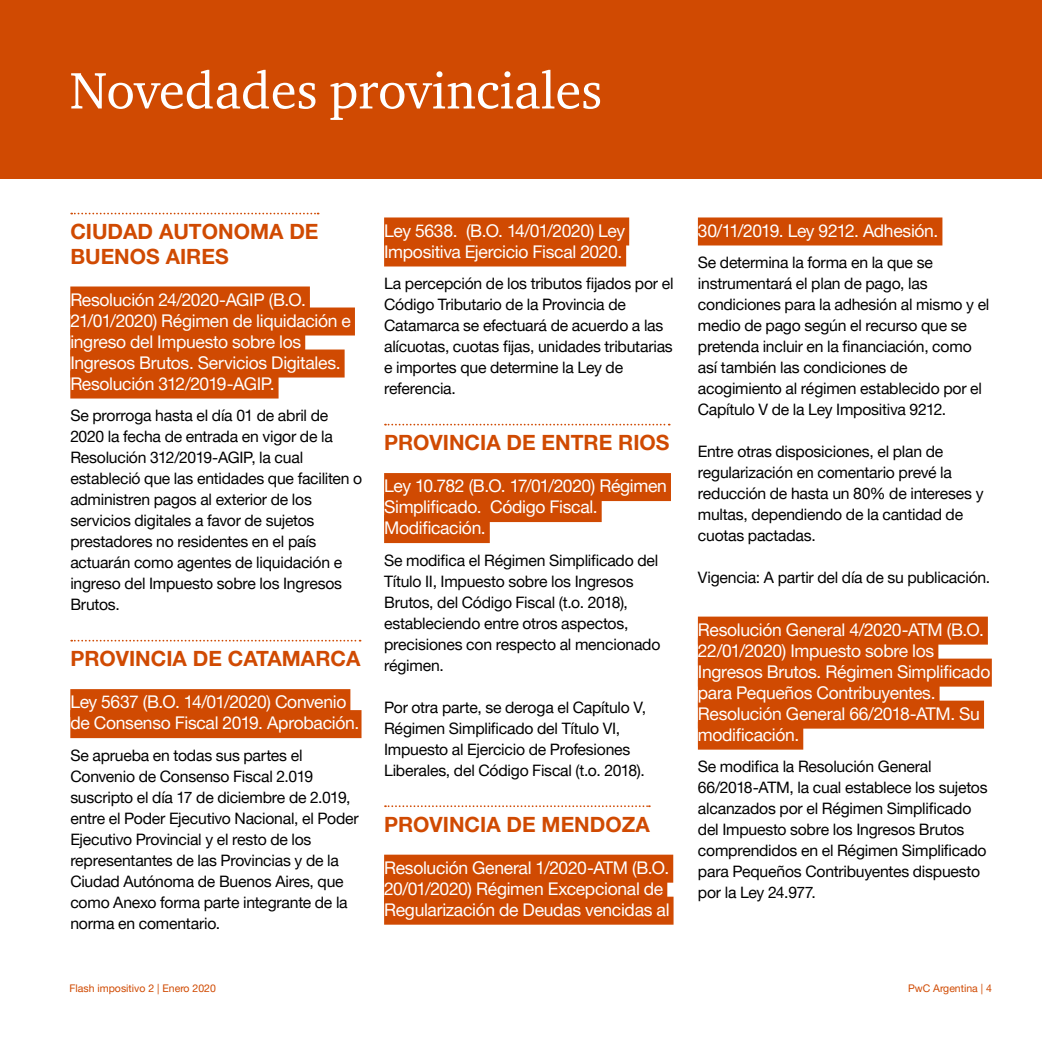
<style>
.page{position:relative;width:1042px;height:1042px;background:#fff}
.page>*{position:absolute;margin:0;border:0;box-sizing:border-box;transform-origin:0 0}
.t1{font:52.5px "ITC Charter Com";color:#fff}
.t2{font:700 21px/24.5px "Helvetica Neue LT Pro";color:#d04a02}
.t3{font:17.5px/21px "Helvetica Neue LT Pro";letter-spacing:-.02em;color:#fff}
.t4{font:15.75px/21px "Helvetica Neue LT Pro";letter-spacing:-.015em;color:#000}
.t5{font:10.5px "Helvetica Neue LT Pro";color:#d04a02}
</style>
<div class="page">
<svg style="left:71px;top:213px;width:248px;height:1px"></svg>
<div style="left:70px;top:286px;width:240px;height:28px;background:#d04a02"></div>
<div style="left:70px;top:307px;width:285px;height:28px;background:#d04a02"></div>
<div style="left:70px;top:328px;width:235px;height:28px;background:#d04a02"></div>
<div style="left:70px;top:349px;width:275px;height:28px;background:#d04a02"></div>
<div style="left:70px;top:370px;width:209px;height:28px;background:#d04a02"></div>
<svg style="left:71px;top:640px;width:290px;height:1px"></svg>
<div style="left:70px;top:689px;width:280px;height:28px;background:#d04a02"></div>
<div style="left:70px;top:710px;width:291px;height:28px;background:#d04a02"></div>
<div style="left:384px;top:217px;width:245px;height:28px;background:#d04a02"></div>
<div style="left:384px;top:238px;width:242px;height:28px;background:#d04a02"></div>
<svg style="left:385px;top:424px;width:285px;height:1px"></svg>
<div style="left:384px;top:473px;width:287px;height:28px;background:#d04a02"></div>
<div style="left:384px;top:494px;width:218px;height:28px;background:#d04a02"></div>
<div style="left:384px;top:515px;width:106px;height:28px;background:#d04a02"></div>
<svg style="left:385px;top:805px;width:265px;height:2px"></svg>
<div style="left:384px;top:854px;width:289px;height:28px;background:#d04a02"></div>
<div style="left:384px;top:875px;width:283px;height:28px;background:#d04a02"></div>
<div style="left:384px;top:896px;width:289px;height:28px;background:#d04a02"></div>
<div style="left:698px;top:217px;width:244px;height:28px;background:#d04a02"></div>
<div style="left:698px;top:616px;width:290px;height:28px;background:#d04a02"></div>
<div style="left:698px;top:637px;width:240px;height:28px;background:#d04a02"></div>
<div style="left:698px;top:658px;width:294px;height:28px;background:#d04a02"></div>
<div style="left:698px;top:679px;width:241px;height:28px;background:#d04a02"></div>
<div style="left:698px;top:700px;width:286px;height:28px;background:#d04a02"></div>
<div style="left:698px;top:721px;width:105px;height:28px;background:#d04a02"></div>
<div style="left:0;top:0;width:1042px;height:179px;background:#d04a02"></div>
<h1 class="t1" style="left:70px;top:58px;width:534px">Novedades provinciales</h1>
<h2 class="t2" style="left:70px;top:219px;width:250px">CIUDAD AUTONOMA DE<br>BUENOS AIRES</h2>
<p class="t3" style="left:70px;top:289px;width:282px">Resolución 24/2020-AGIP (B.O.<br>21/01/2020) Régimen de liquidación e ingreso del Impuesto sobre los Ingresos Brutos. Servicios Digitales.<br>Resolución 312/2019-AGIP.</p>
<p class="t4" style="left:70px;top:405px;width:293px">Se prorroga hasta el día 01 de abril de 2020 la fecha de entrada en vigor de la Resolución 312/2019-AGIP, la cual estableció que las entidades que faciliten o administren pagos al exterior de los servicios digitales a favor de sujetos prestadores no residentes en el país actuarán como agentes de liquidación e ingreso del Impuesto sobre los Ingresos Brutos.</p>
<h2 class="t2" style="left:70px;top:646px;width:292px">PROVINCIA DE CATAMARCA</h2>
<p class="t3" style="left:70px;top:691px;width:290px">Ley 5637 (B.O. 14/01/2020) Convenio de Consenso Fiscal 2019. Aprobación.</p>
<p class="t4" style="left:70px;top:744px;width:290px">Se aprueba en todas sus partes el Convenio de Consenso Fiscal 2.019 suscripto el día 17 de diciembre de 2.019, entre el Poder Ejecutivo Nacional, el Poder Ejecutivo Provincial y el resto de los representantes de las Provincias y de la Ciudad Autónoma de Buenos Aires, que como Anexo forma parte integrante de la norma en comentario.</p>
<p class="t3" style="left:384px;top:220px;width:243px">Ley 5638. (B.O. 14/01/2020) Ley<br>Impositiva Ejercicio Fiscal 2020.</p>
<p class="t4" style="left:384px;top:273px;width:291px">La percepción de los tributos fijados por el Código Tributario de la Provincia de Catamarca se efectuará de acuerdo a las alícuotas, cuotas fijas, unidades tributarias e importes que determine la Ley de referencia.</p>
<h2 class="t2" style="left:384px;top:430px;width:287px">PROVINCIA DE ENTRE RIOS</h2>
<p class="t3" style="left:384px;top:475px;width:284px">Ley 10.782 (B.O. 17/01/2020) Régimen<br>Simplificado. Código Fiscal.<br>Modificación.</p>
<p class="t4" style="left:384px;top:549px;width:278px">Se modifica el Régimen Simplificado del Título II, Impuesto sobre los Ingresos Brutos, del Código Fiscal (t.o. 2018), estableciendo entre otros aspectos, precisiones con respecto al mencionado régimen.</p>
<p class="t4" style="left:384px;top:696px;width:263px">Por otra parte, se deroga el Capítulo V, Régimen Simplificado del Título VI, Impuesto al Ejercicio de Profesiones Liberales, del Código Fiscal (t.o. 2018).</p>
<h2 class="t2" style="left:384px;top:812px;width:267px">PROVINCIA DE MENDOZA</h2>
<p class="t3" style="left:384px;top:857px;width:287px">Resolución General 1/2020-ATM (B.O.<br>20/01/2020) Régimen Excepcional de<br>Regularización de Deudas vencidas al</p>
<p class="t3" style="left:698px;top:220px;width:242px">30/11/2019. Ley 9212. Adhesión.</p>
<p class="t4" style="left:698px;top:252px;width:293px">Se determina la forma en la que se instrumentará el plan de pago, las condiciones para la adhesión al mismo y el medio de pago según el recurso que se pretenda incluir en la financiación, como así también las condiciones de acogimiento al régimen establecido por el Capítulo V de la Ley Impositiva 9212.</p>
<p class="t4" style="left:698px;top:441px;width:287px">Entre otras disposiciones, el plan de regularización en comentario prevé la reducción de hasta un 80% de intereses y multas, dependiendo de la cantidad de cuotas pactadas.</p>
<p class="t4" style="left:698px;top:567px;width:294px">Vigencia: A partir del día de su publicación.</p>
<p class="t3" style="left:698px;top:619px;width:294px">Resolución General 4/2020-ATM (B.O.<br>22/01/2020) Impuesto sobre los<br>Ingresos Brutos. Régimen Simplificado para Pequeños Contribuyentes.<br>Resolución General 66/2018-ATM. Su modificación.</p>
<p class="t4" style="left:698px;top:756px;width:291px">Se modifica la Resolución General 66/2018-ATM, la cual establece los sujetos alcanzados por el Régimen Simplificado del Impuesto sobre los Ingresos Brutos comprendidos en el Régimen Simplificado para Pequeños Contribuyentes dispuesto por la Ley 24.977.</p>
<p class="t5" style="left:69px;top:982px;width:148px">Flash impositivo 2 | Enero 2020</p>
<p class="t5" style="left:908px;top:982px;width:85px">PwC Argentina | 4</p>
</div>
